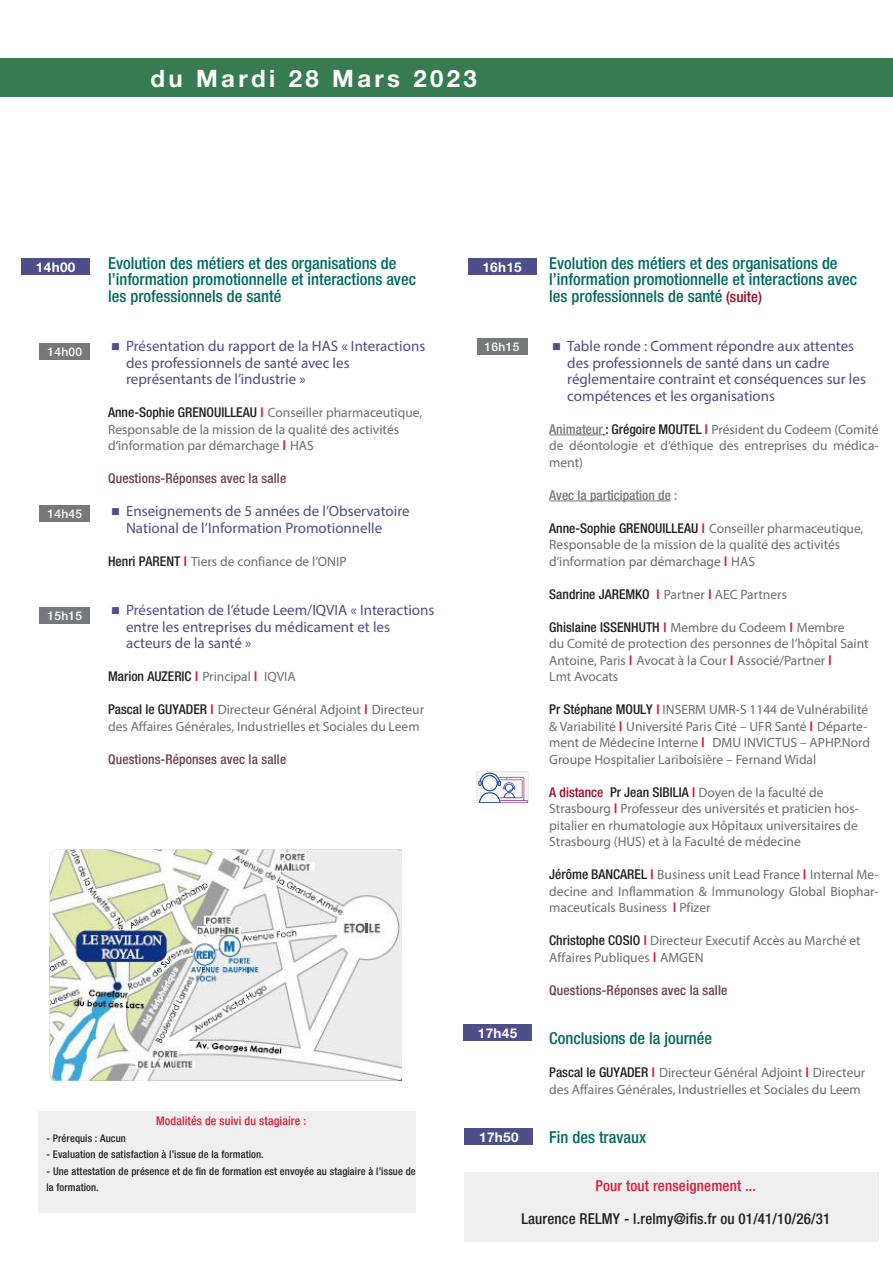
<style>
.page{position:relative;width:893px;height:1263px;background:#fff}
.page>*{position:absolute;margin:0;border:0;box-sizing:border-box;transform-origin:0 0}
.t1{font:700 24px "Helvetica Neue";letter-spacing:.14em;color:#fff}
.t2{font:700 24px "Helvetica Neue";letter-spacing:.5em;color:#fff}
.Sujet{font:500 condensed 16.5px/16.5px "Helvetica Neue";color:#006b5e}
.t3{font:15px/16.5px "Myriad Pro";color:#4e4e88}
.C_07_sous_titre{font:500 condensed 15px "Helvetica Neue";letter-spacing:.01em;color:#231f20}
.C_07_sous_titre-2{font:500 condensed 15px "Helvetica Neue";letter-spacing:.01em;color:#dc1a36}
.Sujet-2{font:13.5px/16.5px "Myriad Pro";color:#6c6d70}
.t4{font:500 condensed 13.5px "Helvetica Neue";letter-spacing:.01em;color:#6b4052}
.t5{font:500 condensed 13.5px "Helvetica Neue";color:#76787b}
.t6{font:700 13.5px "Helvetica Neue";letter-spacing:.025em;color:#fff}
.C_07_sous_titre-3{font:500 condensed 12px "Helvetica Neue";letter-spacing:.01em;color:#dc1a36}
.t7{font:500 12px "Helvetica Neue";letter-spacing:.025em;color:#fff}
.C_07_sous_titre-4{font:500 condensed 10.5px/16.5px "Helvetica Neue";letter-spacing:.01em;color:#231f20}
.s1{font-family:"Helvetica Neue";font-weight:500;font-stretch:condensed;color:#231f20}
.s2{font-family:"Helvetica Neue";font-weight:500;color:#dc1a36}
.s3{font-size:15px;color:#a20821}
.s4{font-family:"Helvetica Neue";font-weight:500;font-stretch:condensed;color:#76787b}
.s5{font-family:"Helvetica Neue";font-weight:500;font-stretch:condensed;color:#a20821}
</style>
<div class="page">
<div style="left:21px;top:258px;width:69px;height:17px;background:#4e4e88"></div>
<div style="left:463px;top:1024px;width:69px;height:17px;background:#4e4e88"></div>
<div style="left:0;top:58px;width:893px;height:38px;background:#377c51"></div>
<div style="left:38px;top:1111px;width:378px;height:102px;background:#efeff0"></div>
<img style="left:49px;top:849px;width:352px;height:232px">
<div style="left:40px;top:343px;width:50px;height:16px;background:#76787b"></div>
<div style="left:40px;top:505px;width:50px;height:16px;background:#76787b"></div>
<div style="left:40px;top:607px;width:50px;height:16px;background:#76787b"></div>
<div style="left:477px;top:338px;width:50px;height:17px;background:#76787b"></div>
<div style="left:464px;top:1128px;width:69px;height:16px;background:#4e4e88"></div>
<hr style="left:549px;top:435px;width:54px;height:1px;background:#76787b">
<hr style="left:549px;top:501px;width:122px;height:1px;background:#76787b">
<div style="left:468px;top:258px;width:68px;height:17px;background:#4e4e88"></div>
<img style="left:477px;top:772px;width:52px;height:30px">
<div style="left:464px;top:1172px;width:415px;height:70px;background:#efeff0"></div>
<p class="t1" style="left:110px;top:64px;width:368px">d udu Mardi 28 Mars 2023</p>
<p class="t2" style="left:182px;top:64px;width:188px">Mercredi</p>
<p class="t1" style="left:399px;top:64px;width:40px">1 1</p>
<p class="t6" style="left:36px;top:259px;width:41px">14h00</p>
<p class="t7" style="left:47px;top:345px;width:36px">14h00</p>
<p class="t7" style="left:47px;top:507px;width:36px">14h45</p>
<p class="t7" style="left:47px;top:608px;width:36px">15h15</p>
<p class="Sujet" style="left:108px;top:254px;width:309px">Evolution des métiers et des organisations de l’information promotionnelle et interactions avec les professionnels de santé</p>
<p class="t3" style="left:126px;top:337px;width:301px">Présentation du rapport de la HAS « Interactions des professionnels de santé avec les représentants de l’industrie »</p>
<p class="Sujet-2" style="left:108px;top:404px;width:316px"><span class="s1">Anne-Sophie GRENOUILLEAU</span> <span class="s2">I</span> Conseiller pharmaceutique,<br>Responsable de la mission de la qualité des activités d’information par démarchage <span class="s2">I</span> HAS</p>
<p class="t4" style="left:108px;top:470px;width:180px">Questions-Réponses avec la salle</p>
<p class="t3" style="left:126px;top:502px;width:285px">Enseignements de 5 années de l’Observatoire<br>National de l’Information Promotionnelle</p>
<p class="Sujet-2" style="left:108px;top:553px;width:240px"><span class="s1">Henri PARENT</span> <span class="s2">I</span> Tiers de confiance de l’ONIP</p>
<p class="t3" style="left:126px;top:601px;width:310px">Présentation de l’étude Leem/IQVIA « Interactions entre les entreprises du médicament et les acteurs de la santé »</p>
<p class="Sujet-2" style="left:108px;top:668px;width:189px"><span class="s1">Marion AUZERIC</span> <span class="s2">I</span> Principal <span class="s2">I</span> IQVIA</p>
<p class="Sujet-2" style="left:108px;top:701px;width:317px"><span class="s1">Pascal le GUYADER</span> <span class="s2">I</span> Directeur Général Adjoint <span class="s2">I</span> Directeur des Affaires Générales, Industrielles et Sociales du Leem</p>
<p class="t4" style="left:108px;top:751px;width:180px">Questions-Réponses avec la salle</p>
<p class="C_07_sous_titre-3" style="left:156px;top:1114px;width:152px">Modalités de suivi du stagiaire :</p>
<p class="C_07_sous_titre-4" style="left:46px;top:1129px;width:81px">- Prérequis : Aucun</p>
<p class="C_07_sous_titre-4" style="left:46px;top:1146px;width:219px">- Evaluation de satisfaction à l’issue de la formation.</p>
<p class="C_07_sous_titre-4" style="left:46px;top:1162px;width:371px">- Une attestation de présence et de fin de formation est envoyée au stagiaire à l’issue de la formation.</p>
<p class="t6" style="left:482px;top:259px;width:41px">16h15</p>
<p class="t7" style="left:485px;top:340px;width:36px">16h15</p>
<p class="t6" style="left:478px;top:1025px;width:41px">17h45</p>
<p class="t6" style="left:479px;top:1129px;width:41px">17h50</p>
<p class="Sujet" style="left:549px;top:254px;width:309px">Evolution des métiers et des organisations de l’information promotionnelle et interactions avec les professionnels de santé <span class="s3">(suite)</span></p>
<p class="t3" style="left:567px;top:337px;width:300px">Table ronde : Comment répondre aux attentes des professionnels de santé dans un cadre réglementaire contraint et conséquences sur les compétences et les organisations</p>
<p class="Sujet-2" style="left:549px;top:421px;width:331px;text-align:justify"><span class="s4">Animateur</span> <span class="s1">: Grégoire MOUTEL</span> <span class="s2">I</span> Président du Codeem (Comité de déontologie et d’éthique des entreprises du médica&shy;ment)</p>
<p class="t5" style="left:549px;top:487px;width:130px">Avec la participation de :</p>
<p class="Sujet-2" style="left:549px;top:520px;width:316px"><span class="s1">Anne-Sophie GRENOUILLEAU</span> <span class="s2">I</span> Conseiller pharmaceutique,<br>Responsable de la mission de la qualité des activités d’information par démarchage <span class="s2">I</span> HAS</p>
<p class="Sujet-2" style="left:549px;top:586px;width:239px"><span class="s1">Sandrine JAREMKO</span> <span class="s2">I</span> Partner <span class="s2">I</span> AEC Partners</p>
<p class="Sujet-2" style="left:549px;top:619px;width:297px"><span class="s1">Ghislaine ISSENHUTH</span> <span class="s2">I</span> Membre du Codeem <span class="s2">I</span> Membre</p>
<p class="Sujet-2" style="left:549px;top:635px;width:321px">du Comité de protection des personnes de l’hôpital Saint<br>Antoine, Paris <span class="s2">I</span> Avocat à la Cour <span class="s2">I</span> Associé/Partner <span class="s2">I</span></p>
<p class="Sujet-2" style="left:549px;top:668px;width:70px">Lmt Avocats</p>
<p class="Sujet-2" style="left:549px;top:701px;width:322px"><span class="s1">Pr Stéphane MOULY</span> <span class="s2">I</span> INSERM UMR-S 1144 de Vulnérabilité &amp; Variabilité <span class="s2">I</span> Université Paris Cité – UFR Santé <span class="s2">I</span> Départe&shy;ment de Médecine Interne <span class="s2">I</span> DMU INVICTUS – APHP.Nord</p>
<p class="Sujet-2" style="left:549px;top:751px;width:268px">Groupe Hospitalier Lariboisière – Fernand Widal</p>
<p class="Sujet-2" style="left:549px;top:784px;width:276px"><span class="s5">A distance</span> <span class="s1">Pr Jean SIBILIA</span> <span class="s2">I</span> Doyen de la faculté de</p>
<p class="Sujet-2" style="left:549px;top:800px;width:311px;text-align:justify">Strasbourg <span class="s2">I</span> Professeur des universités et praticien hos&shy;pitalier en rhumatologie aux Hôpitaux universitaires de Strasbourg (HUS) et à la Faculté de médecine</p>
<p class="Sujet-2" style="left:549px;top:866px;width:331px;text-align:justify"><span class="s1">Jérôme BANCAREL</span> <span class="s2">I</span> Business unit Lead France <span class="s2">I</span> Internal Me&shy;decine and Inflammation &amp; Immunology Global Biophar&shy;maceuticals Business <span class="s2">I</span> Pfizer</p>
<p class="Sujet-2" style="left:549px;top:932px;width:313px"><span class="s1">Christophe COSIO</span> <span class="s2">I</span> Directeur Executif Accès au Marché et<br>Affaires Publiques <span class="s2">I</span> AMGEN</p>
<p class="t4" style="left:549px;top:982px;width:180px">Questions-Réponses avec la salle</p>
<p class="Sujet" style="left:549px;top:1030px;width:164px">Conclusions de la journée</p>
<p class="Sujet-2" style="left:549px;top:1064px;width:317px"><span class="s1">Pascal le GUYADER</span> <span class="s2">I</span> Directeur Général Adjoint <span class="s2">I</span> Directeur des Affaires Générales, Industrielles et Sociales du Leem</p>
<p class="Sujet" style="left:549px;top:1129px;width:98px">Fin des travaux</p>
<p class="C_07_sous_titre-2" style="left:595px;top:1177px;width:162px">Pour tout renseignement ...</p>
<p class="C_07_sous_titre" style="left:521px;top:1210px;width:310px">Laurence RELMY - l.relmy@ifis.fr ou 01/41/10/26/31</p>
</div>
